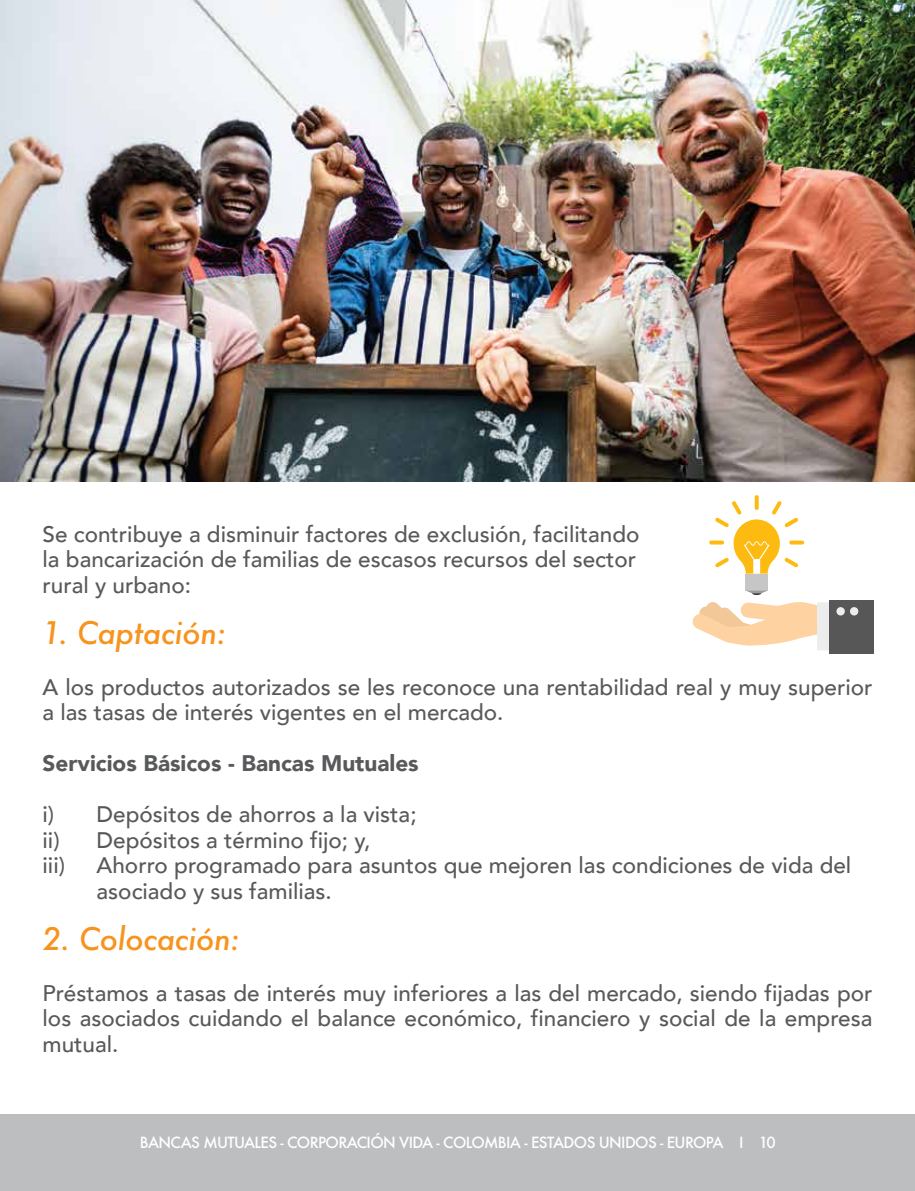
<style>
.page{position:relative;width:915px;height:1191px;background:#fff}
.page>*{position:absolute;margin:0;border:0;box-sizing:border-box;transform-origin:0 0}
.t1{font:italic 500 30.3px "Futura";letter-spacing:-.01em;color:#f7941e}
.t2{font:500 22.5px/25.5px "Avenir";color:#58595b}
.t3{font:900 22.5px "Avenir";color:#58595b}
.t4{font:500 15px "Futura";letter-spacing:-.045em;color:#fff}
</style>
<div class="page">
<img style="left:0;top:0;width:914px;height:481px">
<div style="left:0;top:1114px;width:914px;height:77px;background:#bcbec0"></div>
<svg style="left:751px;top:591px;width:10px;height:4px"></svg>
<div style="left:745px;top:573px;width:22px;height:17px;background:#c7c6c6"></div>
<svg style="left:745px;top:590px;width:22px;height:3px"></svg>
<svg style="left:692px;top:602px;width:124px;height:43px"></svg>
<div style="left:816px;top:602px;width:21px;height:48px;background:#ededed"></div>
<div style="left:828px;top:600px;width:45px;height:54px;background:#585757"></div>
<svg style="left:836px;top:607px;width:22px;height:9px"></svg>
<svg style="left:789px;top:540px;width:14px;height:4px"></svg>
<svg style="left:709px;top:540px;width:14px;height:4px"></svg>
<svg style="left:714px;top:501px;width:84px;height:72px"></svg>
<svg style="left:754px;top:495px;width:4px;height:15px"></svg>
<p class="t2" style="left:43px;top:520px;width:598px">Se contribuye a disminuir factores de exclusión, facilitando la bancarización de familias de escasos recursos del sector rural y urbano:</p>
<h1 class="t1" style="left:43px;top:611px;width:185px">1. Captación:</h1>
<p class="t2" style="left:43px;top:673px;width:831px">A los productos autorizados se les reconoce una rentabilidad real y muy superior a las tasas de interés vigentes en el mercado.</p>
<p class="t3" style="left:43px;top:744px;width:377px">Servicios Básicos - Bancas Mutuales</p>
<p class="t2" style="left:43px;top:800px;width:375px">i) Depósitos de ahorros a la vista; ii) Depósitos a término fijo; y,<br>iii)</p>
<p class="t2" style="left:97px;top:851px;width:756px">Ahorro programado para asuntos que mejoren las condiciones de vida del asociado y sus familias.</p>
<h1 class="t1" style="left:43px;top:917px;width:199px">2. Colocación:</h1>
<p class="t2" style="left:43px;top:979px;width:831px;text-align:justify">Préstamos a tasas de interés muy inferiores a las del mercado, siendo fijadas por los asociados cuidando el balance económico, financiero y social de la empresa mutual.</p>
<p class="t4" style="left:140px;top:1132px;width:637px">BANCAS MUTUALES - CORPORACIÓN VIDA - COLOMBIA - ESTADOS UNIDOS - EUROPA I 10</p>
</div>
